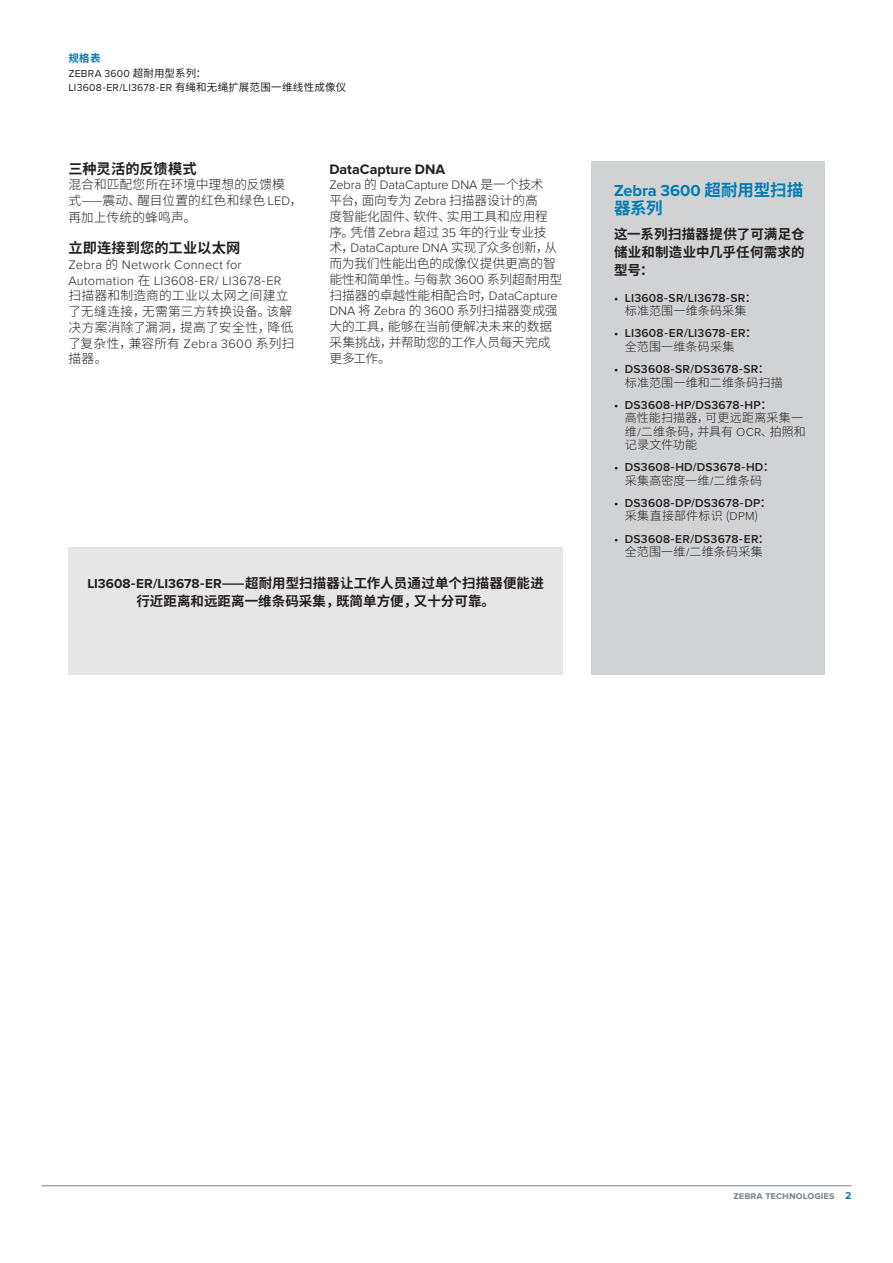
<style>
.page{position:relative;width:893px;height:1263px;background:#fff}
.page>*{position:absolute;margin:0;border:0;box-sizing:border-box;transform-origin:0 0}
.t1{font:700 16.5px "Proxima Nova";letter-spacing:-.005em;color:#007cb1}
.t2{font:700 16.5px "Noto Sans CJ Ksc";color:#007cb1}
.t3{font:700 14.25px "Noto Sans CJ Ksc";letter-spacing:.005em;color:#231f20}
.t4{font:700 14.25px "Proxima Nova";color:#231f20}
.t5{font:700 13.5px/18px "Noto Sans CJ Ksc";letter-spacing:.005em;color:#231f20;text-align:center}
.t6{font:300 12.75px/15.8px "Noto Sans CJ Ksc";letter-spacing:-.005em;color:#231f20}
.t7{font:300 12.75px/15.8px "Noto Sans CJ Ksc";letter-spacing:.015em;color:#231f20}
.t8{font:300 12.75px/15.8px "Proxima Nova";letter-spacing:.01em;color:#231f20}
.t9{font:300 12.75px "Proxima Nova";letter-spacing:-.01em;color:#231f20}
.t10{font:600 12px "Proxima Nova";letter-spacing:.02em;color:#231f20}
.t11{font:300 12px/13.5px "Noto Sans CJ Ksc";letter-spacing:.015em;color:#231f20}
.t12{font:10.5px "Noto Sans CJ Ksc";letter-spacing:.025em;color:#231f20}
.t13{font:700 10.5px "Proxima Nova";color:#7e868d}
.t14{font:10.5px "Proxima Nova";letter-spacing:.025em;color:#231f20}
.t15{font:700 10.5px "Noto Sans CJ Ksc";color:#007cb1}
.s1{font-family:"Noto Sans CJ Ksc"}
.s2{font-family:"Proxima Nova"}
.s3{font-family:"Noto Sans CJ Ksc";font-weight:500}
.s4{color:#007cb1}
</style>
<div class="page">
<div style="left:68px;top:547px;width:495px;height:128px;background:#e6e6e7"></div>
<div style="left:591px;top:162px;width:233px;height:513px;background:#d1d2d3"></div>
<hr style="left:41px;top:1185px;width:810px;height:1px;background:#7e868d">
<p class="t15" style="left:68px;top:53px;width:34px">规格表</p>
<p class="t14" style="left:68px;top:67px;width:139px">ZEBRA 3600 <span class="s1">超耐用型系列：</span></p>
<p class="t12" style="left:68px;top:81px;width:279px"><span class="s2">LI3608</span>-<span class="s2">ER/LI3678</span>-<span class="s2">ER</span> 有绳和无绳扩展范围一维线性成像仪</p>
<p class="t3" style="left:68px;top:160px;width:130px">三种灵活的反馈模式</p>
<p class="t6" style="left:68px;top:177px;width:236px">混合和匹配您所在环境中理想的反馈模式——震动、醒目位置的红色和绿色 <span class="s2">LED</span>，</p>
<p class="t6" style="left:68px;top:210px;width:129px">再加上传统的蜂鸣声。</p>
<p class="t3" style="left:68px;top:240px;width:173px">立即连接到您的工业以太网</p>
<p class="t8" style="left:68px;top:257px;width:214px">Zebra <span class="s1">的</span> Network Connect for<br>Automation <span class="s1">在</span> LI3608<span class="s1">-</span>ER/ LI3678<span class="s1">-</span>ER</p>
<p class="t7" style="left:68px;top:288px;width:228px">扫描器和制造商的工业以太网之间建立了无缝连接，无需第三方转换设备。该解决方案消除了漏洞，提高了安全性，降低了复杂性，兼容所有 <span class="s2">Zebra 3600</span> 系列扫描器。</p>
<p class="t4" style="left:329px;top:161px;width:117px">DataCapture DNA</p>
<p class="t9" style="left:329px;top:178px;width:215px">Zebra <span class="s1">的</span> DataCapture DNA <span class="s1">是一个技术</span></p>
<p class="t6" style="left:329px;top:193px;width:220px">平台，面向专为 <span class="s2">Zebra</span> 扫描器设计的高度智能化固件、软件、实用工具和应用程序。凭借 <span class="s2">Zebra</span> 超过 <span class="s2">35</span> 年的行业专业技</p>
<p class="t9" style="left:329px;top:241px;width:229px"><span class="s1">术，</span>DataCapture DNA <span class="s1">实现了众多创新，从</span></p>
<p class="t6" style="left:329px;top:256px;width:234px">而为我们性能出色的成像仪提供更高的智能性和简单性。与每款 <span class="s2">3600</span> 系列超耐用型扫描器的卓越性能相配合时，<span class="s2">DataCapture</span></p>
<p class="t8" style="left:329px;top:303px;width:230px">DNA <span class="s1">将</span> Zebra <span class="s1">的</span> 3600 <span class="s1">系列扫描器变成强</span></p>
<p class="t6" style="left:329px;top:319px;width:224px">大的工具，能够在当前便解决未来的数据采集挑战，并帮助您的工作人员每天完成更多工作。</p>
<p class="t5" style="left:87px;top:574px;width:458px"><span class="s2">LI3608</span>-<span class="s2">ER/LI3678</span>-<span class="s2">ER</span>——超耐用型扫描器让工作人员通过单个扫描器便能进行近距离和远距离一维条码采集，既简单方便，又十分可靠。</p>
<p class="t1" style="left:614px;top:181px;width:191px">Zebra 3600 <span class="s1">超耐用型扫描</span></p>
<p class="t2" style="left:614px;top:199px;width:50px">器系列</p>
<p class="t5" style="left:614px;top:225px;width:192px;text-align:justify">这一系列扫描器提供了可满足仓储业和制造业中几乎任何需求的型号：</p>
<p class="t10" style="left:614px;top:291px;width:144px">• LI3608<span class="s3">-</span>SR/LI3678<span class="s3">-</span>SR<span class="s3">：</span></p>
<p class="t11" style="left:625px;top:304px;width:123px">标准范围一维条码采集</p>
<p class="t10" style="left:614px;top:326px;width:144px">• LI3608<span class="s3">-</span>ER/LI3678<span class="s3">-</span>ER<span class="s3">：</span></p>
<p class="t11" style="left:625px;top:340px;width:111px">全范围一维条码采集</p>
<p class="t10" style="left:614px;top:362px;width:157px">• DS3608<span class="s3">-</span>SR/DS3678<span class="s3">-</span>SR<span class="s3">：</span></p>
<p class="t11" style="left:625px;top:376px;width:160px">标准范围一维和二维条码扫描</p>
<p class="t10" style="left:614px;top:398px;width:160px">• DS3608<span class="s3">-</span>HP/DS3678<span class="s3">-</span>HP<span class="s3">：</span></p>
<p class="t11" style="left:625px;top:411px;width:182px">高性能扫描器，可更远距离采集一维<span class="s2">/</span>二维条码，并具有 <span class="s2">OCR</span>、拍照和记录文件功能</p>
<p class="t10" style="left:614px;top:460px;width:162px">• DS3608<span class="s3">-</span>HD/DS3678<span class="s3">-</span>HD<span class="s3">：</span></p>
<p class="t11" style="left:625px;top:474px;width:139px">采集高密度一维<span class="s2">/</span>二维条码</p>
<p class="t10" style="left:614px;top:496px;width:159px">• DS3608<span class="s3">-</span>DP/DS3678<span class="s3">-</span>DP<span class="s3">：</span></p>
<p class="t11" style="left:625px;top:509px;width:135px">采集直接部件标识 (<span class="s2">DPM</span>)</p>
<p class="t10" style="left:614px;top:532px;width:157px">• DS3608<span class="s3">-</span>ER/DS3678<span class="s3">-</span>ER<span class="s3">：</span></p>
<p class="t11" style="left:625px;top:545px;width:139px">全范围一维<span class="s2">/</span>二维条码采集</p>
<p class="t13" style="left:733px;top:1190px;width:120px">zebra technologies <span class="s4">2</span></p>
</div>
